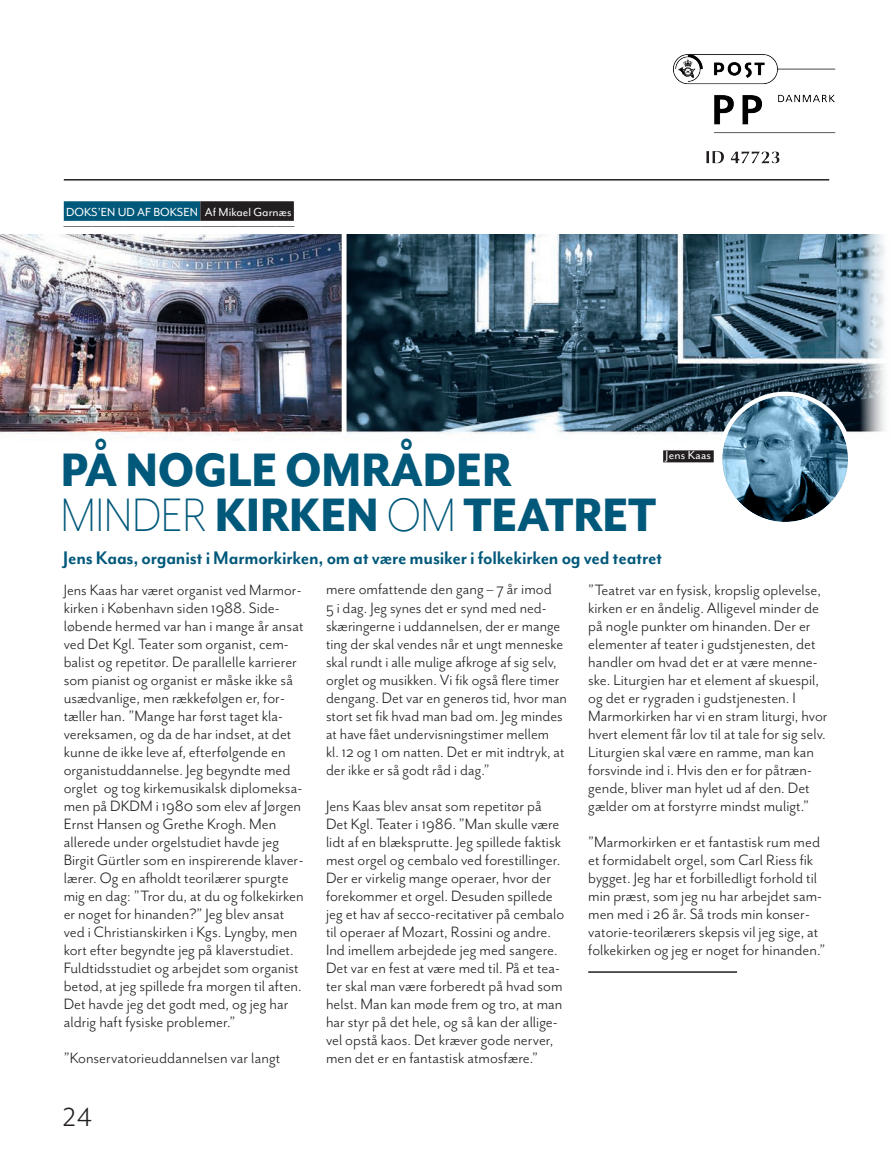
<style>
.page{position:relative;width:893px;height:1149px;background:#fff}
.page>*{position:absolute;margin:0;border:0;box-sizing:border-box;transform-origin:0 0}
.t1{font:800 54px/45px "Mr Eaves Mod OT";letter-spacing:-.01em;color:#00587a;scale:.92 1}
.t2{font:30px "Mr Eaves San OT";color:#231f20}
.t3{font:700 21px "Mr Eaves Mod OT";letter-spacing:-.01em;color:#00587a;scale:.95 1}
.t4{font:17.25px/18px "Mr Eaves San OT";color:#231f20}
.t5{font:13.5px "Mr Eaves Mod OT";color:#231f20}
.t6{font:13.5px "Mr Eaves Mod OT";color:#fff}
.t7{font:13.5px "Mr Eaves San OT";letter-spacing:.01em;color:#fff}
.s1{font-weight:300}
</style>
<div class="page">
<img style="left:0;top:234px;width:855px;height:207px">
<hr style="left:588px;top:970px;width:149px;height:2px;background:#231f20">
<hr style="left:64px;top:179px;width:765px;height:1px;background:#231f20">
<div style="left:64px;top:201px;width:136px;height:20px;background:#00587a"></div>
<div style="left:200px;top:201px;width:94px;height:20px;background:#231f20"></div>
<div style="left:663px;top:450px;width:51px;height:12px;background:#231f20"></div>
<hr style="left:342px;top:215px;width:4px;height:219px;background:#fff">
<div style="left:718px;top:391px;width:134px;height:135px;border:4px solid #fff;border-radius:50%"></div>
<svg style="left:722px;top:396px;width:126px;height:126px;background:#537e96"></svg>
<svg style="left:855px;top:234px;width:30px;height:199px;background:#a3b3be"></svg>
<p class="t6" style="left:66px;top:205px;width:227px">DOKS’EN UD AF BOKSEN Af Mikael Garnæs</p>
<p class="t5" style="left:64px;top:214px;width:232px">_________________________________________________</p>
<h1 class="t1" style="left:61px;top:448px;width:649px">PÅ NOGLE OMRÅDER<br><span class="s1">MINDER</span> KIRKEN <span class="s1">OM</span> TEATRET</h1>
<p class="t7" style="left:666px;top:448px;width:47px">Jens Kaas</p>
<p class="t3" style="left:63px;top:546px;width:632px">Jens Kaas, organist i Marmorkirken, om at være musiker i folkekirken og ved teatret</p>
<p class="t4" style="left:588px;top:580px;width:241px">”Teatret var en fysisk, kropslig oplevelse, kirken er en åndelig. Alligevel minder de på nogle punkter om hinanden. Der er elementer af teater i gudstjenesten, det handler om hvad det er at være menne&shy;ske. Liturgien har et element af skuespil, og det er rygraden i gudstjenesten. I Marmorkirken har vi en stram liturgi, hvor hvert element får lov til at tale for sig selv.<br>Liturgien skal være en ramme, man kan forsvinde ind i. Hvis den er for påtræn&shy;gende, bliver man hylet ud af den. Det gælder om at forstyrre mindst muligt.”</p>
<p class="t4" style="left:588px;top:832px;width:239px">”Marmorkirken er et fantastisk rum med et formidabelt orgel, som Carl Riess fik bygget. Jeg har et forbilledligt forhold til min præst, som jeg nu har arbejdet sam&shy;men med i 26 år. Så trods min konser&shy;vatorie-teorilærers skepsis vil jeg sige, at folkekirken og jeg er noget for hinanden.”</p>
<p class="t4" style="left:326px;top:580px;width:243px">mere omfattende den gang – 7 år imod<br>5 i dag. Jeg synes det er synd med ned&shy;skæringerne i uddannelsen, der er mange ting der skal vendes når et ungt menneske skal rundt i alle mulige afkroge af sig selv, orglet og musikken. Vi fik også flere timer dengang. Det var en generøs tid, hvor man stort set fik hvad man bad om. Jeg mindes at have fået undervisningstimer mellem<br>kl. 12 og 1 om natten. Det er mit indtryk, at der ikke er så godt råd i dag.”</p>
<p class="t4" style="left:326px;top:796px;width:240px">Jens Kaas blev ansat som repetitør på Det Kgl. Teater i 1986. ”Man skulle være lidt af en blæksprutte. Jeg spillede faktisk mest orgel og cembalo ved forestillinger.<br>Der er virkelig mange operaer, hvor der forekommer et orgel. Desuden spillede jeg et hav af secco-recitativer på cembalo til operaer af Mozart, Rossini og andre.<br>Ind imellem arbejdede jeg med sangere.<br>Det var en fest at være med til. På et tea&shy;ter skal man være forberedt på hvad som helst. Man kan møde frem og tro, at man har styr på det hele, og så kan der allige&shy;vel opstå kaos. Det kræver gode nerver, men det er en fantastisk atmosfære.”</p>
<p class="t4" style="left:64px;top:580px;width:241px">Jens Kaas har været organist ved Marmor&shy;kirken i København siden 1988. Side&shy;løbende hermed var han i mange år ansat ved Det Kgl. Teater som organist, cem&shy;balist og repetitør. De parallelle karrierer som pianist og organist er måske ikke så usædvanlige, men rækkefølgen er, for&shy;tæller han. ”Mange har først taget kla&shy;vereksamen, og da de har indset, at det kunne de ikke leve af, efterfølgende en organistuddannelse. Jeg begyndte med orglet og tog kirkemusikalsk diplomeksa&shy;men på DKDM i 1980 som elev af Jørgen Ernst Hansen og Grethe Krogh. Men allerede under orgelstudiet havde jeg Birgit Gürtler som en inspirerende klaver&shy;lærer. Og en afholdt teorilærer spurgte mig en dag: ”Tror du, at du og folkekirken er noget for hinanden?” Jeg blev ansat ved i Christianskirken i Kgs. Lyngby, men kort efter begyndte jeg på klaverstudiet.<br>Fuldtidsstudiet og arbejdet som organist betød, at jeg spillede fra morgen til aften.<br>Det havde jeg det godt med, og jeg har aldrig haft fysiske problemer.”</p>
<p class="t4" style="left:64px;top:1048px;width:218px">”Konservatorieuddannelsen var langt</p>
<h2 class="t2" style="left:63px;top:1100px;width:31px">24</h2>
</div>
